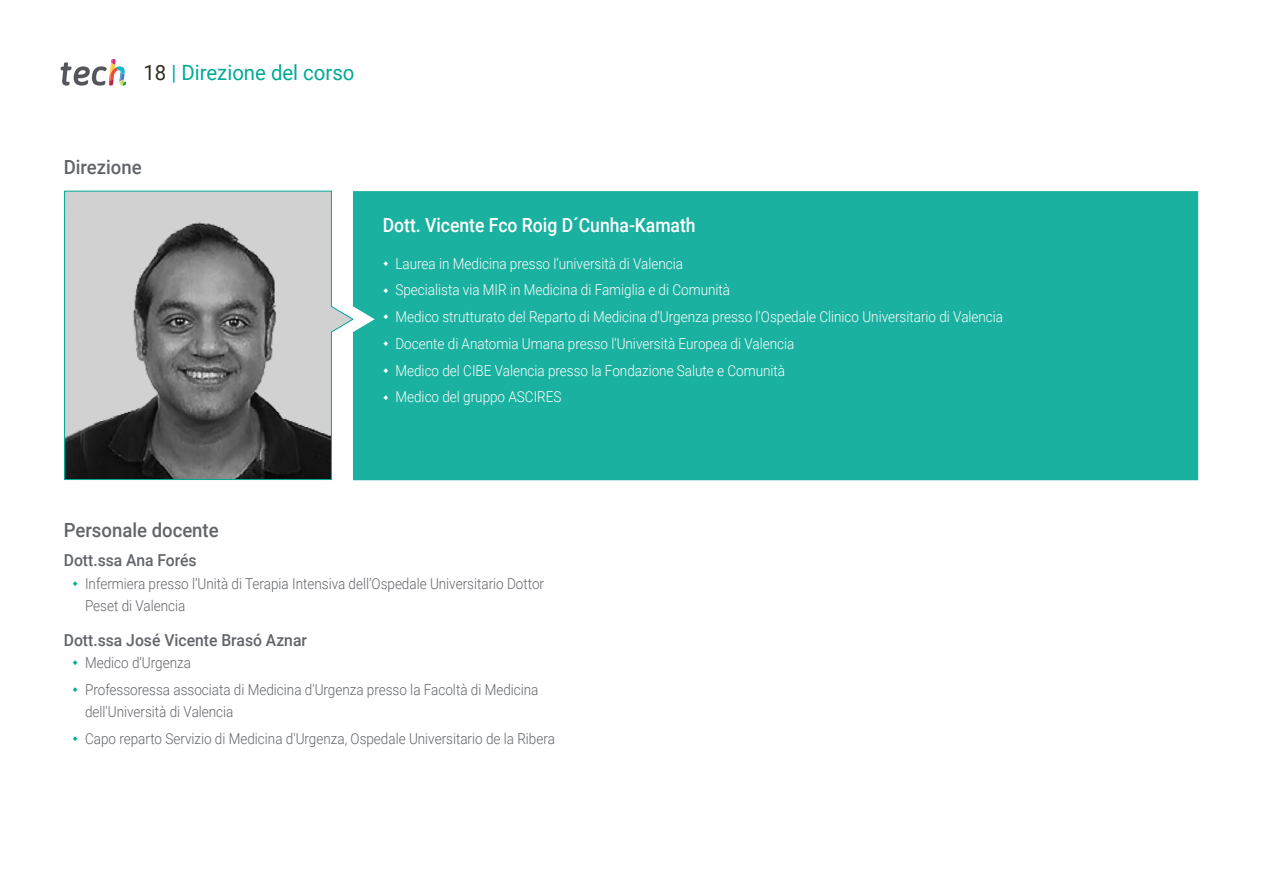
<style>
.page{position:relative;width:1263px;height:893px;background:#fff}
.page>*{position:absolute;margin:0;border:0;box-sizing:border-box;transform-origin:0 0}
.t1{font:21px "Roboto";color:#00a996}
.t2{font:500 19.5px "Roboto";color:#fff;scale:.9 1}
.t3{font:500 19.5px "Roboto";color:#61646a;scale:.95 1}
.t4{font:500 16.5px "Roboto";color:#61646a;scale:.95 1}
.t5{font:300 15px/26.7px "Roboto";color:#fff;scale:.9 1}
.t6{font:300 15px/26.7px "Roboto";color:#61646a;scale:.9 1}
.s1{color:#312e20}
</style>
<div class="page">
<svg style="left:61px;top:59px;width:65px;height:27px"></svg>
<div style="left:354px;top:191px;width:844px;height:289px;background:#1ab1a0"></div>
<svg style="left:64px;top:190px;width:290px;height:290px;background:#979999"></svg>
<svg style="left:384px;top:261px;width:4px;height:5px"></svg>
<svg style="left:384px;top:288px;width:4px;height:5px"></svg>
<svg style="left:384px;top:314px;width:4px;height:5px"></svg>
<svg style="left:384px;top:341px;width:4px;height:5px"></svg>
<svg style="left:384px;top:368px;width:4px;height:5px"></svg>
<svg style="left:384px;top:395px;width:4px;height:5px"></svg>
<h1 class="t1" style="left:144px;top:57px;width:213px"><span class="s1">18</span> | Direzione del corso</h1>
<h2 class="t3" style="left:64px;top:154px;width:84px">Direzione</h2>
<h2 class="t2" style="left:383px;top:212px;width:349px">Dott. Vicente Fco Roig D´Cunha-Kamath</h2>
<p class="t5" style="left:395px;top:249px;width:677px">Laurea in Medicina presso l’università di Valencia<br>Specialista via MIR in Medicina di Famiglia e di Comunità<br>Medico strutturato del Reparto di Medicina d'Urgenza presso l'Ospedale Clinico Universitario di Valencia Docente di Anatomia Umana presso l'Università Europea di Valencia<br>Medico del CIBE Valencia presso la Fondazione Salute e Comunità<br>Medico del gruppo ASCIRES</p>
<h2 class="t3" style="left:64px;top:516px;width:165px">Personale docente</h2>
<p class="t4" style="left:64px;top:549px;width:141px">Dott.ssa Ana Forés</p>
<p class="t6" style="left:85px;top:572px;width:512px;line-height:22.5px">Infermiera presso l’Unità di Terapia Intensiva dell’Ospedale Universitario Dottor<br>Peset di Valencia</p>
<p class="t4" style="left:64px;top:628px;width:258px">Dott.ssa José Vicente Brasó Aznar</p>
<p class="t6" style="left:85px;top:649px;width:505px">Medico d’Urgenza<br>Professoressa associata di Medicina d'Urgenza presso la Facoltà di Medicina</p>
<p class="t6" style="left:85px;top:698px;width:524px">dell'Università di Valencia<br>Capo reparto Servizio di Medicina d'Urgenza, Ospedale Universitario de la Ribera</p>
</div>
